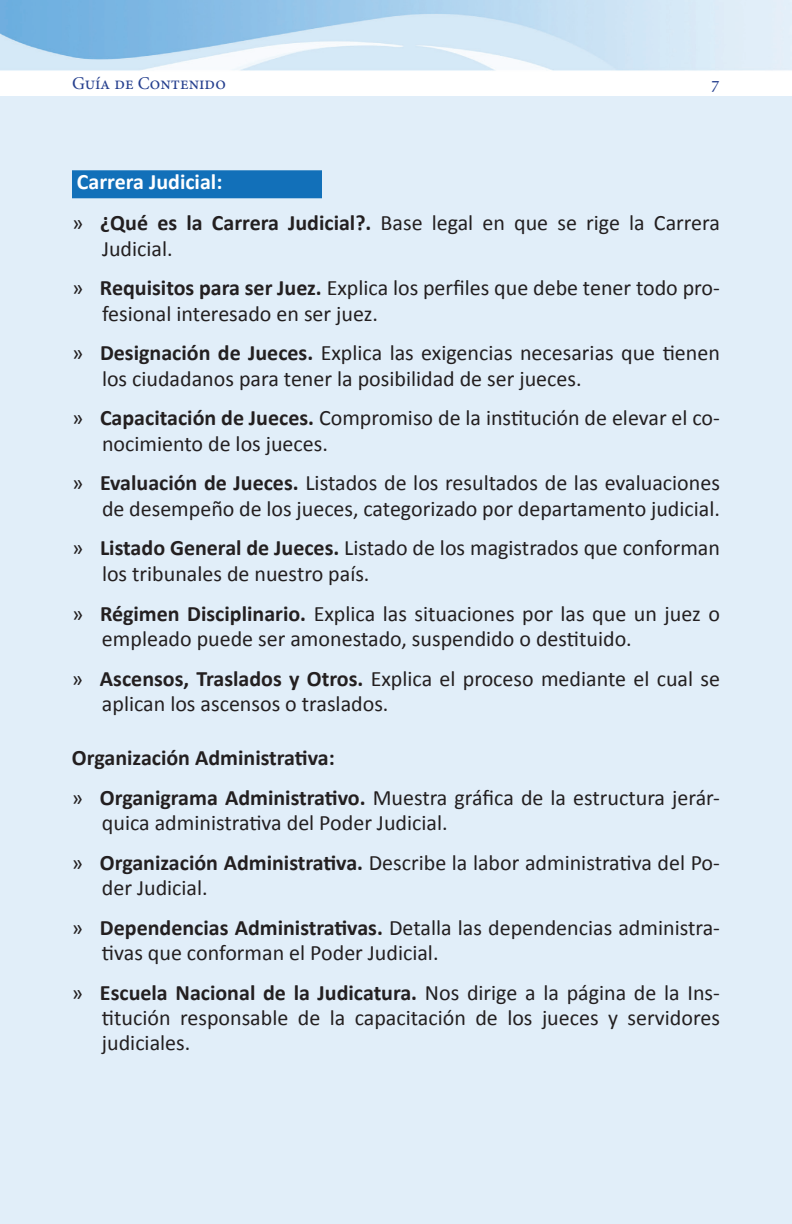
<style>
.page{position:relative;width:792px;height:1224px;background:#e1eef9}
.page>*{position:absolute;margin:0;border:0;box-sizing:border-box;transform-origin:0 0}
.t1{font:22px/39.8px "Calibri";color:#231f20}
.t2{font:700 22px/39.8px "Calibri";color:#231f20}
.t3{font:18px "Minion Pro";color:#253f8e}
.s1{font-weight:700;color:#fff}
.s2{font-weight:700}
.s3{font-weight:400}
</style>
<div class="page">
<img style="left:0;top:0;width:792px;height:95px">
<div style="left:72px;top:170px;width:250px;height:28px;background:#1270b9"></div>
<p class="t3" style="left:72px;top:71px;width:156px">Guía de Contenido</p>
<p class="t3" style="left:711px;top:71px;width:10px">7</p>
<p class="t1" style="left:72px;top:161px;width:650px;line-height:41.2px"><span class="s1">Carrera Judicial:<br></span>» <span class="s2">¿Qué es la Carrera Judicial?.</span> Base legal en que se rige la Carrera</p>
<p class="t1" style="left:72px;top:229px;width:649px;text-indent:30px">Judicial.<br>» <span class="s2">Requisitos para ser Juez.</span> Explica los perfiles que debe tener todo pro-</p>
<p class="t1" style="left:72px;top:294px;width:649px;text-indent:30px">fesional interesado en ser juez.<br>» <span class="s2">Designación de Jueces.</span> Explica las exigencias necesarias que tienen</p>
<p class="t1" style="left:72px;top:359px;width:649px;text-indent:30px">los ciudadanos para tener la posibilidad de ser jueces.<br>» <span class="s2">Capacitación de Jueces.</span> Compromiso de la institución de elevar el co-</p>
<p class="t1" style="left:72px;top:424px;width:649px;text-indent:30px">nocimiento de los jueces.<br>» <span class="s2">Evaluación de Jueces.</span> Listados de los resultados de las evaluaciones</p>
<p class="t1" style="left:72px;top:489px;width:650px;text-align:right">de desempeño de los jueces, categorizado por departamento judicial.<br>» <span class="s2">Listado General de Jueces.</span> Listado de los magistrados que conforman</p>
<p class="t1" style="left:72px;top:554px;width:649px;text-indent:30px">los tribunales de nuestro país.<br>» <span class="s2">Régimen Disciplinario.</span> Explica las situaciones por las que un juez o</p>
<p class="t1" style="left:72px;top:619px;width:650px;text-indent:30px">empleado puede ser amonestado, suspendido o destituido.<br>» <span class="s2">Ascensos, Traslados y Otros.</span> Explica el proceso mediante el cual se</p>
<p class="t1" style="left:102px;top:684px;width:288px">aplican los ascensos o traslados.</p>
<p class="t2" style="left:72px;top:738px;width:650px">Organización Administrativa:<br><span class="s3">»</span> Organigrama Administrativo. <span class="s3">Muestra gráfica de la estructura jerár-</span></p>
<p class="t1" style="left:72px;top:803px;width:649px;text-indent:30px">quica administrativa del Poder Judicial.<br>» <span class="s2">Organización Administrativa.</span> Describe la labor administrativa del Po-</p>
<p class="t1" style="left:72px;top:868px;width:649px;text-indent:30px">der Judicial.<br>» <span class="s2">Dependencias Administrativas.</span> Detalla las dependencias administra-</p>
<p class="t1" style="left:72px;top:933px;width:649px;text-indent:30px">tivas que conforman el Poder Judicial.<br>» <span class="s2">Escuela Nacional de la Judicatura.</span> Nos dirige a la página de la Ins-</p>
<p class="t1" style="left:102px;top:1005px;width:620px;line-height:25.4px">titución responsable de la capacitación de los jueces y servidores judiciales.</p>
</div>
